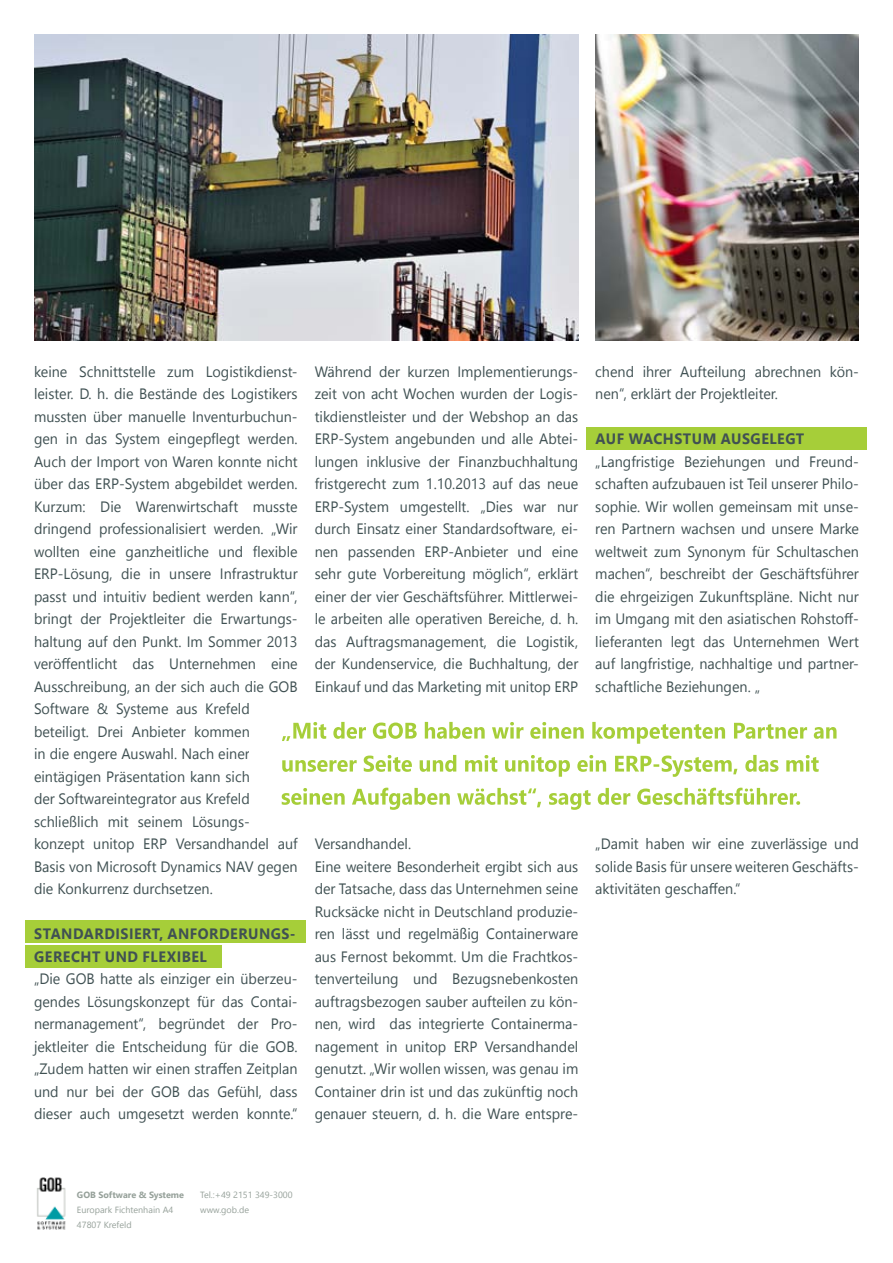
<style>
.page{position:relative;width:893px;height:1263px;background:#fff}
.page>*{position:absolute;margin:0;border:0;box-sizing:border-box;transform-origin:0 0}
.t1{font:15px/22.5px "Segoe UI";color:#405153;text-align:justify;scale:.96 1}
.t2{font:700 15px/22.5px "Segoe UI";letter-spacing:.035em;color:#405153;scale:.96 1}
.t3{font:9px/15px "Segoe UI";color:#96a19a}
.t4{font:700 9px "Segoe UI";color:#96a19a}
</style>
<div class="page">
<img style="left:34px;top:34px;width:544px;height:306px">
<img style="left:595px;top:34px;width:264px;height:306px">
<div style="left:26px;top:921px;width:280px;height:22px;background:#a6ce39"></div>
<div style="left:586px;top:427px;width:280px;height:23px;background:#a6ce39"></div>
<div style="left:26px;top:945px;width:196px;height:23px;background:#a6ce39"></div>
<svg style="left:282px;top:788px;width:518px;height:22px"></svg>
<svg style="left:282px;top:755px;width:537px;height:22px"></svg>
<svg style="left:282px;top:722px;width:554px;height:22px"></svg>
<img style="left:37px;top:1177px;width:29px;height:53px">
<p class="t1" style="left:34px;top:359px;width:276px;text-align:left">keine Schnittstelle zum Logistikdienst&shy;leister. D. h. die Bestände des Logistikers mussten über manuelle Inventurbuchun&shy;gen in das System eingepflegt werden.<br>Auch der Import von Waren konnte nicht über das ERP-System abgebildet werden.<br>Kurzum: Die Warenwirtschaft musste dringend professionalisiert werden. „Wir wollten eine ganzheitliche und flexible ERP-Lösung, die in unsere Infrastruktur passt und intuitiv bedient werden kann“, bringt der Projektleiter die Erwartungs&shy;haltung auf den Punkt. Im Sommer 2013 veröffentlicht das Unternehmen eine Ausschreibung, an der sich auch die GOB Software &amp; Systeme aus Krefeld beteiligt. Drei Anbieter kommen<br>in die engere Auswahl. Nach einer eintägigen Präsentation kann sich<br>der Softwareintegrator aus Krefeld schließlich mit seinem Lösungs&shy;konzept unitop ERP Versandhandel auf Basis von Microsoft Dynamics NAV gegen die Konkurrenz durchsetzen.</p>
<p class="t2" style="left:34px;top:922px;width:274px">STANDARDISIERT, ANFORDERUNGS-<br>GERECHT UND FLEXIBEL</p>
<p class="t1" style="left:34px;top:967px;width:276px">„Die GOB hatte als einziger ein überzeu&shy;gendes Lösungskonzept für das Contai&shy;nermanagement“, begründet der Pro&shy;jektleiter die Entscheidung für die GOB. „Zudem hatten wir einen straffen Zeitplan und nur bei der GOB das Gefühl, dass dieser auch umgesetzt werden konnte.“</p>
<p class="t1" style="left:315px;top:359px;width:276px">Während der kurzen Implementierungs&shy;zeit von acht Wochen wurden der Logis&shy;tikdienstleister und der Webshop an das ERP-System angebunden und alle Abtei&shy;lungen inklusive der Finanzbuchhaltung fristgerecht zum 1.10.2013 auf das neue ERP-System umgestellt. „Dies war nur durch Einsatz einer Standardsoftware, ei&shy;nen passenden ERP-Anbieter und eine sehr gute Vorbereitung möglich“, erklärt einer der vier Geschäftsführer. Mittlerwei&shy;le arbeiten alle operativen Bereiche, d. h. das Auftragsmanagement, die Logistik, der Kundenservice, die Buchhaltung, der Einkauf und das Marketing mit unitop ERP</p>
<p class="t1" style="left:315px;top:832px;width:276px;text-align:left">Versandhandel.<br>Eine weitere Besonderheit ergibt sich aus der Tatsache, dass das Unternehmen seine Rucksäcke nicht in Deutschland produzie&shy;ren lässt und regelmäßig Containerware aus Fernost bekommt. Um die Frachtkos&shy;tenverteilung und Bezugsnebenkosten auftragsbezogen sauber aufteilen zu kön&shy;nen, wird das integrierte Containerma&shy;nagement in unitop ERP Versandhandel genutzt. „Wir wollen wissen, was genau im Container drin ist und das zukünftig noch genauer steuern, d. h. die Ware entspre-</p>
<p class="t1" style="left:595px;top:359px;width:276px">chend ihrer Aufteilung abrechnen kön&shy;nen“, erklärt der Projektleiter.</p>
<p class="t2" style="left:596px;top:427px;width:219px">AUF WACHSTUM AUSGELEGT</p>
<p class="t1" style="left:595px;top:449px;width:276px">„Langfristige Beziehungen und Freund&shy;schaften aufzubauen ist Teil unserer Philo&shy;sophie. Wir wollen gemeinsam mit unse&shy;ren Partnern wachsen und unsere Marke weltweit zum Synonym für Schultaschen machen“, beschreibt der Geschäftsführer die ehrgeizigen Zukunftspläne. Nicht nur im Umgang mit den asiatischen Rohstoff&shy;lieferanten legt das Unternehmen Wert auf langfristige, nachhaltige und partner&shy;schaftliche Beziehungen. „</p>
<p class="t1" style="left:595px;top:832px;width:276px">„Damit haben wir eine zuverlässige und solide Basis für unsere weiteren Geschäfts&shy;aktivitäten geschaffen.“</p>
<p class="t4" style="left:77px;top:1188px;width:8px">GOB</p>
<p class="t4" style="left:98px;top:1188px;width:87px">SOFTWARE &amp; SYSTEME</p>
<p class="t3" style="left:77px;top:1202px;width:98px">Europark Fichtenhain A4<br>47807 Krefeld</p>
<p class="t3" style="left:200px;top:1187px;width:94px">Tel.:+49 2151 349-3000 www.gob.de</p>
</div>
